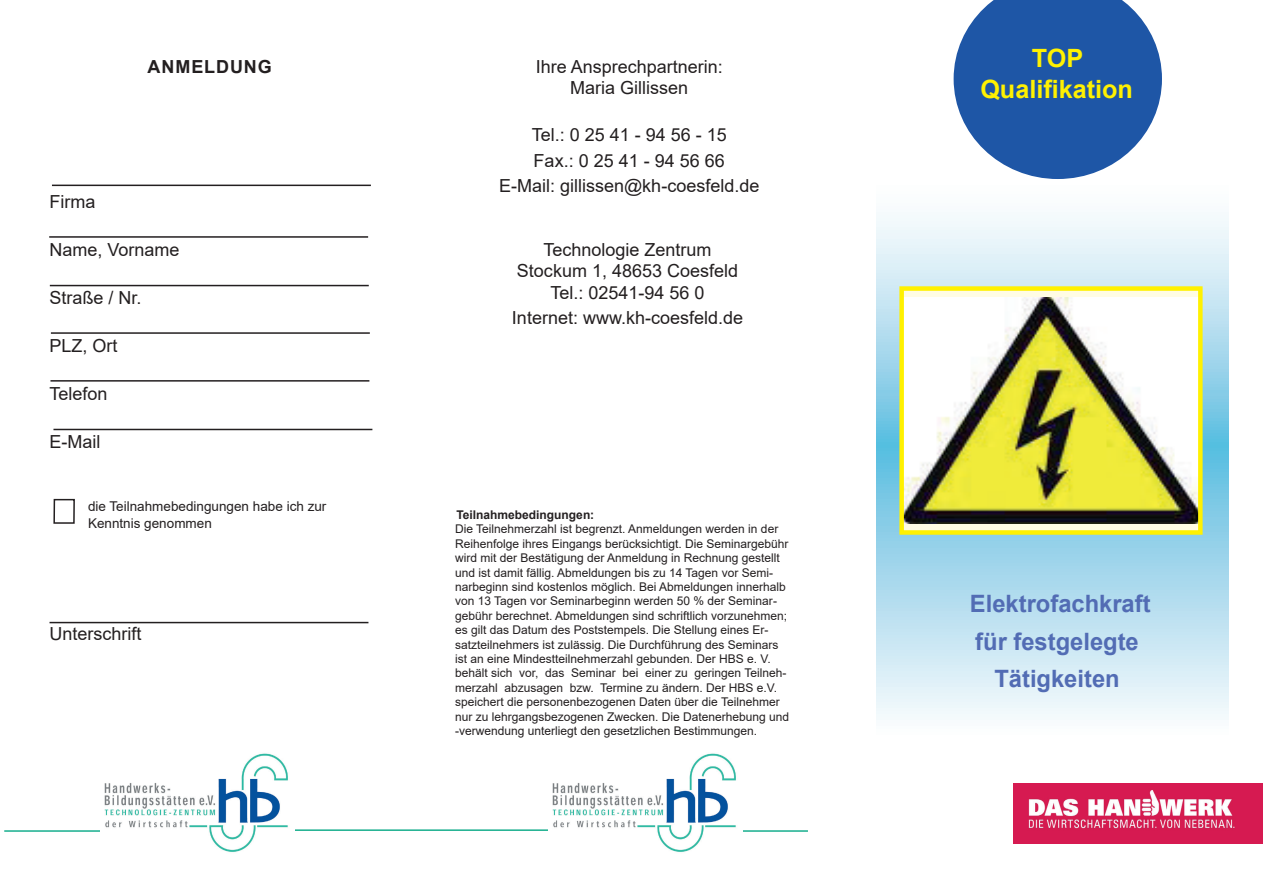
<style>
.page{position:relative;width:1263px;height:893px;background:#fff}
.page>*{position:absolute;margin:0;border:0;box-sizing:border-box;transform-origin:0 0}
.t1{font:700 25.2px/31.5px "Arial";color:#fff101;text-align:center}
.t2{font:700 24px/37.5px "Arial";color:#526cb4;text-align:center}
.t3{font:18px/21.6px "Arial";color:#231f20;text-align:center}
.t4{font:700 18px "Arial";letter-spacing:.05em;color:#231f20}
.t5{font:13.5px/16.2px "Arial";color:#231f20}
.t6{font:12px/14.4px "Arial";color:#231f20}
.t7{font:700 12px "Arial";color:#231f20}
</style>
<div class="page">
<svg style="left:876px;top:215px;width:353px;height:629px"></svg>
<svg style="left:954px;top:0;width:208px;height:179px"></svg>
<div style="left:902px;top:289px;width:298px;height:243px;background:#fffce4"></div>
<img style="left:904px;top:297px;width:293px;height:227px">
<div style="left:899px;top:286px;width:303px;height:249px;border:4px solid #fff101"></div>
<hr style="left:52px;top:185px;width:319px;height:1px;background:#231f20">
<hr style="left:50px;top:285px;width:319px;height:1px;background:#231f20">
<hr style="left:50px;top:380px;width:319px;height:2px;background:#231f20">
<hr style="left:51px;top:332px;width:319px;height:2px;background:#231f20">
<hr style="left:50px;top:622px;width:318px;height:1px;background:#231f20">
<hr style="left:53px;top:429px;width:319px;height:1px;background:#231f20">
<hr style="left:49px;top:236px;width:319px;height:2px;background:#231f20">
<div style="left:53px;top:499px;width:22px;height:25px;border:2px solid #231f20"></div>
<hr style="left:712px;top:830px;width:96px;height:2px;background:#17ae8d">
<hr style="left:286px;top:829px;width:360px;height:2px;background:#17ae8d">
<hr style="left:4px;top:830px;width:213px;height:2px;background:#17ae8d">
<img style="left:1014px;top:783px;width:249px;height:60px">
<img style="left:101px;top:753px;width:194px;height:99px">
<img style="left:549px;top:753px;width:194px;height:99px">
<h3 class="t4" style="left:148px;top:54px;width:126px">ANMELDUNG</h3>
<h3 class="t3" style="left:50px;top:191px;width:47px">Firma</h3>
<h3 class="t3" style="left:50px;top:239px;width:132px">Name, Vorname</h3>
<h3 class="t3" style="left:50px;top:287px;width:94px">Straße / Nr.</h3>
<h3 class="t3" style="left:50px;top:335px;width:70px">PLZ, Ort</h3>
<h3 class="t3" style="left:50px;top:383px;width:60px">Telefon</h3>
<h3 class="t3" style="left:50px;top:431px;width:52px">E-Mail</h3>
<h3 class="t3" style="left:536px;top:55px;width:189px">Ihre Ansprechpartnerin:<br>Maria Gillissen</h3>
<h3 class="t3" style="left:499px;top:122px;width:262px;line-height:25.5px">Tel.: 0 25 41 - 94 56 - 15<br>Fax.: 0 25 41 - 94 56 66<br>E-Mail: gillissen@kh-coesfeld.de</h3>
<h3 class="t3" style="left:517px;top:238px;width:223px">Technologie Zentrum<br>Stockum 1, 48653 Coesfeld<br>Tel.: 02541-94 56 0</h3>
<h3 class="t3" style="left:512px;top:307px;width:233px">Internet: www.kh-coesfeld.de</h3>
<p class="t5" style="left:88px;top:498px;width:240px">die Teilnahmebedingungen habe ich zur<br>Kenntnis genommen</p>
<p class="t7" style="left:456px;top:506px;width:139px">Teilnahmebedingungen:</p>
<p class="t6" style="left:455px;top:522px;width:336px">Die Teilnehmerzahl ist begrenzt. Anmeldungen werden in der Reihenfolge ihres Eingangs berücksichtigt. Die Seminargebühr wird mit der Bestätigung der Anmeldung in Rechnung gestellt und ist damit fällig. Abmeldungen bis zu 14 Tagen vor Semi&shy;narbeginn sind kostenlos möglich. Bei Abmeldungen innerhalb von 13 Tagen vor Seminarbeginn werden 50 % der Seminar&shy;gebühr berechnet. Abmeldungen sind schriftlich vorzunehmen; es gilt das Datum des Poststempels. Die Stellung eines Er&shy;satzteilnehmers ist zulässig. Die Durchführung des Seminars ist an eine Mindestteilnehmerzahl gebunden. Der HBS e. V. behält sich vor, das Seminar bei einer zu geringen Teilneh&shy;merzahl abzusagen bzw. Termine zu ändern. Der HBS e.V. speichert die personenbezogenen Daten über die Teilnehmer nur zu lehrgangsbezogenen Zwecken. Die Datenerhebung und -verwendung unterliegt den gesetzlichen Bestimmungen.</p>
<h3 class="t3" style="left:50px;top:623px;width:94px">Unterschrift</h3>
<h1 class="t1" style="left:980px;top:42px;width:154px">TOP<br>Qualifikation</h1>
<h2 class="t2" style="left:970px;top:585px;width:182px">Elektrofachkraft für festgelegte<br>Tätigkeiten</h2>
</div>
